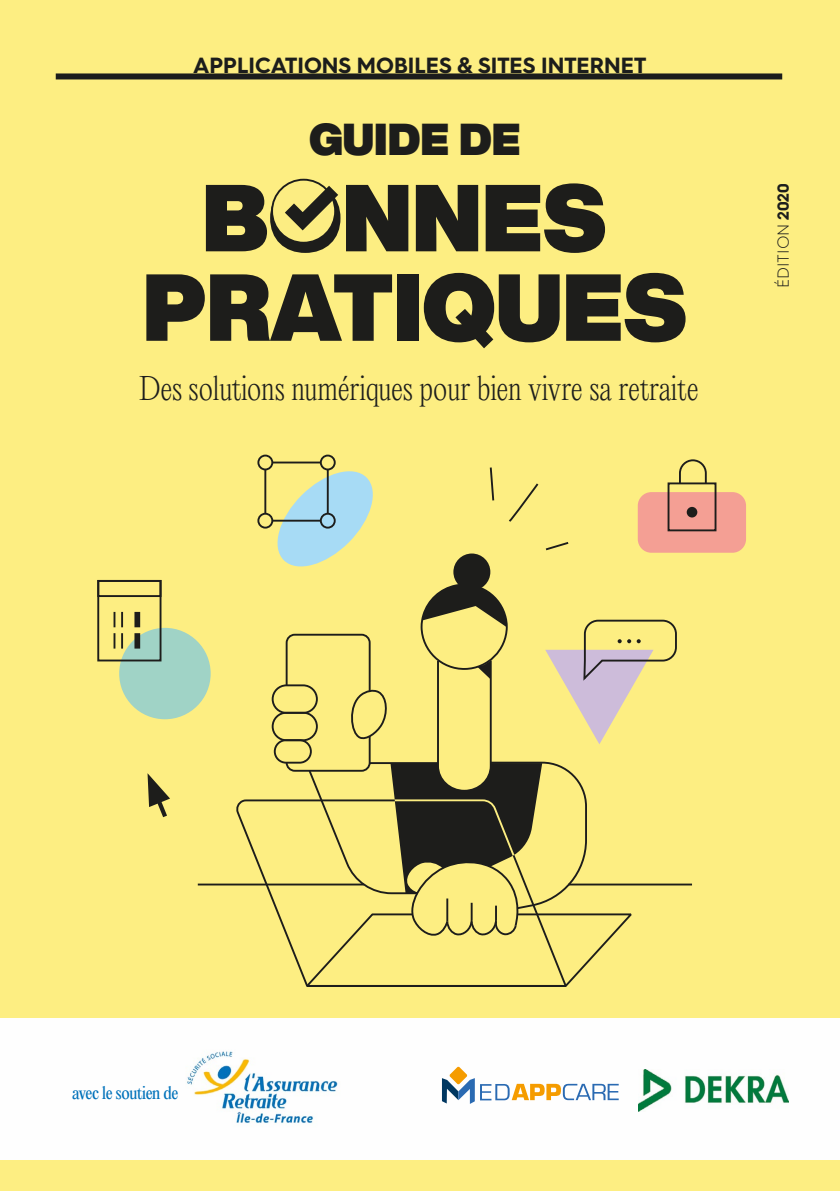
<style>
.page{position:relative;width:840px;height:1191px;background:#fff}
.page>*{position:absolute;margin:0;border:0;box-sizing:border-box;transform-origin:0 0}
.t1{font:900 93.2px/89.4px "Helvetica Now Display";color:#1d1d1b;text-align:center}
.t2{font:900 44px "Helvetica Now Display";color:#1d1d1b}
.t3{font:200 30px "Editorial New";letter-spacing:-.02em;color:#1c1d1c}
.t4{font:700 22px "Hurme Geometric Sans 3";color:#1c1d1c}
.t5{font:16px "Editorial New";letter-spacing:-.04em;color:#0071ba}
.t6{font:300 16px "Hurme Geometric Sans 3";color:#1c1d1c}
.s1{font-weight:700}
</style>
<div class="page">
<div style="left:0;top:0;width:839px;height:1191px;background:#fdee82"></div>
<div style="left:637px;top:492px;width:108px;height:61px;background:#f49f94;border-radius:14px"></div>
<div style="left:119px;top:628px;width:91px;height:91px;background:#a0d3c6;border-radius:50%"></div>
<div style="left:56px;top:73px;width:725px;height:6px;background:#1c1d1c"></div>
<svg style="left:272px;top:180px;width:63px;height:63px"></svg>
<div style="left:271px;top:179px;width:65px;height:65px;border:2px solid #1d1d1b;border-radius:50%"></div>
<svg style="left:283px;top:184px;width:55px;height:48px"></svg>
<svg style="left:270px;top:464px;width:103px;height:103px"></svg>
<hr style="left:568px;top:883px;width:123px;height:2px;background:#1d1d1b">
<hr style="left:198px;top:883px;width:166px;height:2px;background:#1d1d1b">
<div style="left:274px;top:739px;width:37px;height:24px;border:2px solid #1d1d1b;border-radius:11px"></div>
<div style="left:271px;top:712px;width:46px;height:29px;border:2px solid #1d1d1b;border-radius:14px"></div>
<div style="left:271px;top:684px;width:46px;height:30px;border:2px solid #1d1d1b;border-radius:14px"></div>
<svg style="left:147px;top:773px;width:23px;height:44px"></svg>
<hr style="left:272px;top:461px;width:48px;height:2px;background:#1d1d1b">
<hr style="left:264px;top:469px;width:2px;height:45px;background:#1d1d1b">
<hr style="left:326px;top:469px;width:2px;height:45px;background:#1d1d1b">
<hr style="left:272px;top:520px;width:48px;height:1px;background:#1d1d1b">
<div style="left:320px;top:454px;width:15px;height:16px;border:2px solid #1d1d1b;border-radius:50%"></div>
<div style="left:257px;top:454px;width:16px;height:16px;border:2px solid #1d1d1b;border-radius:50%"></div>
<div style="left:257px;top:513px;width:16px;height:15px;border:2px solid #1d1d1b;border-radius:50%"></div>
<div style="left:320px;top:513px;width:15px;height:15px;border:2px solid #1d1d1b;border-radius:50%"></div>
<div style="left:97px;top:580px;width:64px;height:81px;border:2px solid #1d1d1b"></div>
<div style="left:97px;top:580px;width:64px;height:17px;border:2px solid #1d1d1b"></div>
<svg style="left:113px;top:612px;width:2px;height:15px"></svg>
<svg style="left:113px;top:633px;width:2px;height:15px"></svg>
<svg style="left:121px;top:612px;width:2px;height:15px"></svg>
<svg style="left:121px;top:633px;width:2px;height:15px"></svg>
<div style="left:134px;top:612px;width:6px;height:15px;background:#1d1d1b"></div>
<div style="left:134px;top:633px;width:6px;height:15px;background:#1d1d1b"></div>
<div style="left:453px;top:553px;width:37px;height:37px;background:#1d1d1b;border-radius:50%"></div>
<svg style="left:679px;top:459px;width:28px;height:23px"></svg>
<div style="left:667px;top:482px;width:49px;height:49px;border:2px solid #1d1d1b"></div>
<div style="left:686px;top:507px;width:11px;height:10px;background:#1d1d1b;border-radius:50%"></div>
<svg style="left:489px;top:467px;width:6px;height:34px"></svg>
<svg style="left:509px;top:483px;width:30px;height:39px"></svg>
<svg style="left:545px;top:542px;width:24px;height:9px"></svg>
<svg style="left:233px;top:799px;width:51px;height:132px"></svg>
<svg style="left:284px;top:579px;width:393px;height:408px"></svg>
<div style="left:0;top:1018px;width:839px;height:142px;background:#fefefe"></div>
<img style="left:187px;top:1051px;width:151px;height:73px">
<img style="left:638px;top:1069px;width:150px;height:43px">
<svg style="left:442px;top:1066px;width:176px;height:38px"></svg>
<p class="t4" style="left:193px;top:50px;width:454px">APPLICATIONS MOBILES &amp; SITES INTERNET</p>
<h2 class="t2" style="left:309px;top:108px;width:213px">GUIDE DE</h2>
<h1 class="t1" style="left:142px;top:173px;width:545px">BONNES<br>PRATIQUES</h1>
<p class="t3" style="left:139px;top:367px;width:560px">Des solutions numériques pour bien vivre sa retraite</p>
<p class="t6" style="left:771px;top:288px;width:106px;rotate:-90deg">ÉDITION <span class="s1">2020</span></p>
<p class="t5" style="left:72px;top:1082px;width:108px">avec le soutien de</p>
</div>
